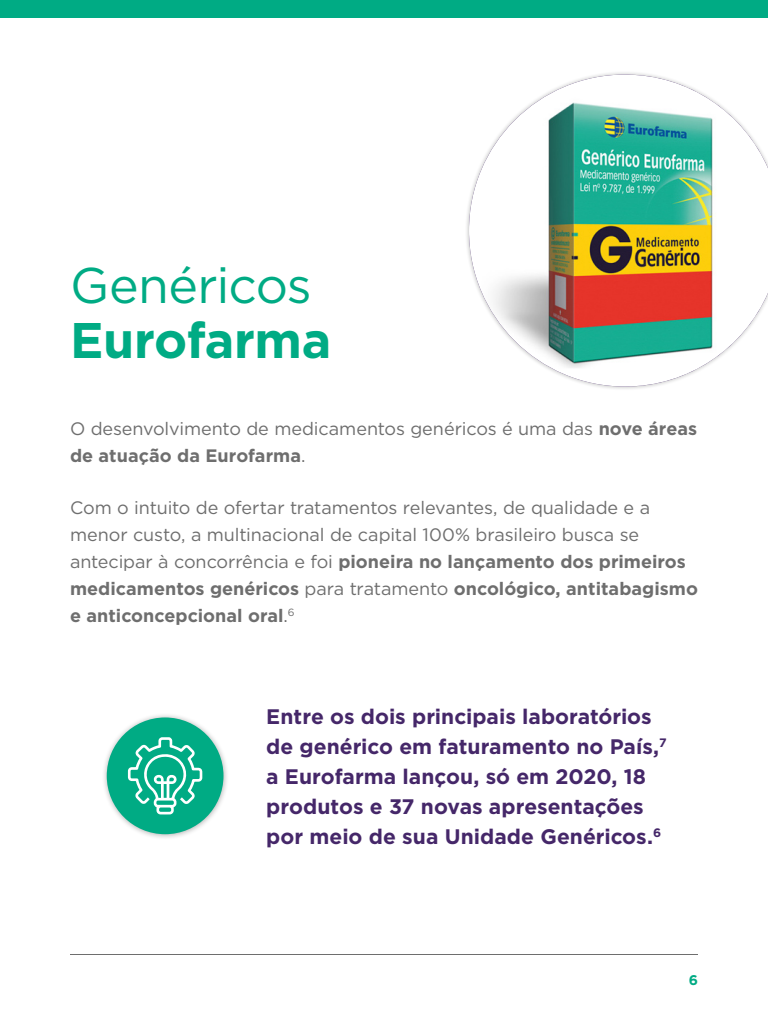
<style>
.page{position:relative;width:768px;height:1024px;background:#fff}
.page>*{position:absolute;margin:0;border:0;box-sizing:border-box;transform-origin:0 0}
.t1{font:50px "Gotham";letter-spacing:-.015em;color:#00ab84}
.t2{font:700 50px "Gotham";letter-spacing:-.01em;color:#00ab84}
.t3{font:700 21px/30px "Gotham";color:#452769}
.t4{font:18px/27px "Gotham";letter-spacing:-.005em;color:#6e6e6e}
.t5{font:700 14px "Gotham";color:#00ab84}
.s1{font-weight:700}
</style>
<div class="page">
<hr style="left:70px;top:954px;width:628px;height:1px;background:#6e6e6e">
<div style="left:0;top:0;width:768px;height:18px;background:#00ab84"></div>
<div style="left:465px;top:71px;width:303px;height:320px;background:#000;opacity:.25"></div>
<img style="left:469px;top:75px;width:299px;height:312px">
<div style="left:101px;top:712px;width:128px;height:128px;background:#000;opacity:.3"></div>
<div style="left:107px;top:717px;width:116px;height:117px;background:#00ab84;border-radius:50%"></div>
<svg style="left:128px;top:737px;width:74px;height:77px"></svg>
<h1 class="t1" style="left:70px;top:253px;width:243px">Genéricos</h1>
<h1 class="t2" style="left:70px;top:307px;width:263px">Eurofarma</h1>
<p class="t4" style="left:70px;top:414px;width:629px">O desenvolvimento de medicamentos genéricos é uma das <span class="s1">nove áreas de atuação da Eurofarma</span>.</p>
<p class="t4" style="left:70px;top:493px;width:630px">Com o intuito de ofertar tratamentos relevantes, de qualidade e a menor custo, a multinacional de capital 100% brasileiro busca se antecipar à concorrência e foi <span class="s1">pioneira no lançamento dos primeiros medicamentos genéricos</span> para tratamento <span class="s1">oncológico, antitabagismo e anticoncepcional oral</span>.<sup>6</sup></p>
<p class="t3" style="left:266px;top:702px;width:402px">Entre os dois principais laboratórios de genérico em faturamento no País,<sup>7 </sup>a Eurofarma lançou, só em 2020, 18 produtos e 37 novas apresentações por meio de sua Unidade Genéricos.<sup>6</sup></p>
<p class="t5" style="left:689px;top:970px;width:11px">6</p>
</div>
